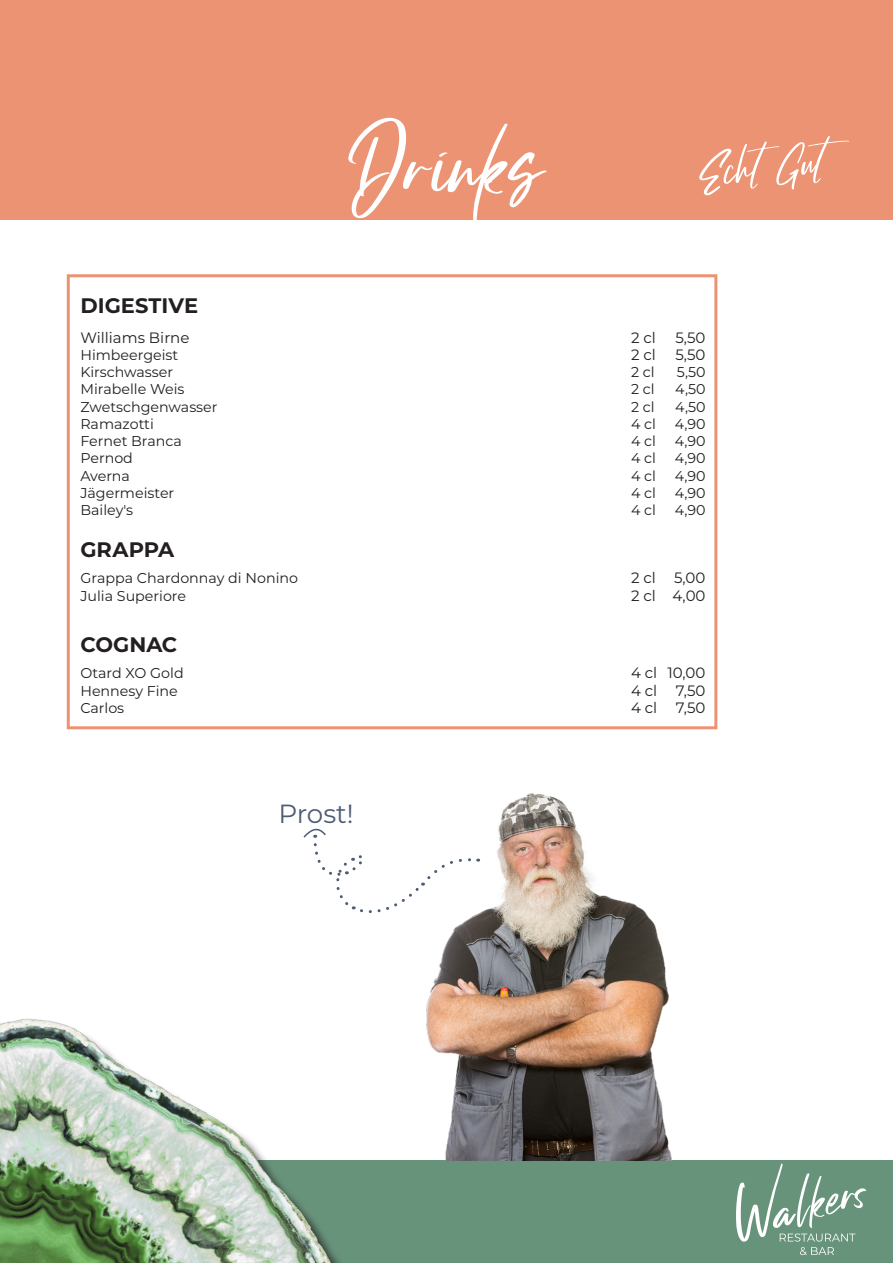
<style>
.page{position:relative;width:893px;height:1263px;background:#fff}
.page>*{position:absolute;margin:0;border:0;box-sizing:border-box;transform-origin:0 0}
.Headline_Speisen_Hea{font:64.5px "Hollanda";color:#fff}
.Gericht_Beschreibung{font:26.25px "Montserrat";letter-spacing:-.005em;color:#4c5c73}
.Absatzformat_1{font:700 21px "Montserrat";color:#231f20}
.Gericht{font:15px "Montserrat";color:#231f20}
.Gericht_erste_Zeile{font:15px "Montserrat";color:#231f20}
.Gericht-2{font:14.25px "Montserrat";color:#231f20}
</style>
<div class="page">
<div style="left:0;top:1160px;width:893px;height:103px;background:#68937b"></div>
<svg style="left:736px;top:1164px;width:130px;height:91px"></svg>
<div style="left:0;top:104px;width:893px;height:115px;background:#eb9372"></div>
<img style="left:0;top:1018px;width:340px;height:245px">
<div style="left:0;top:0;width:893px;height:115px;background:#eb9372"></div>
<svg style="left:699px;top:136px;width:150px;height:59px"></svg>
<div style="left:67px;top:274px;width:650px;height:455px;border:3px solid #eb9372"></div>
<img style="left:426px;top:793px;width:246px;height:367px">
<svg style="left:303px;top:826px;width:176px;height:89px"></svg>
<p class="Headline_Speisen_Hea" style="left:349px;top:156px;width:196px">Drinks</p>
<p class="Absatzformat_1" style="left:80px;top:290px;width:119px">DIGESTIVE</p>
<p class="Gericht_erste_Zeile" style="left:80px;top:327px;width:111px">Williams Birne</p>
<p class="Gericht_erste_Zeile" style="left:631px;top:327px;width:26px">2 cl</p>
<p class="Gericht_erste_Zeile" style="left:675px;top:327px;width:32px">5,50</p>
<p class="Gericht-2" style="left:80px;top:345px;width:99px">Himbeergeist</p>
<p class="Gericht" style="left:631px;top:344px;width:26px">2 cl</p>
<p class="Gericht" style="left:675px;top:344px;width:32px">5,50</p>
<p class="Gericht-2" style="left:80px;top:362px;width:94px">Kirschwasser</p>
<p class="Gericht-2" style="left:631px;top:362px;width:25px">2 cl</p>
<p class="Gericht-2" style="left:677px;top:362px;width:30px">5,50</p>
<p class="Gericht-2" style="left:80px;top:379px;width:106px">Mirabelle Weis</p>
<p class="Gericht-2" style="left:631px;top:379px;width:25px">2 cl</p>
<p class="Gericht-2" style="left:675px;top:379px;width:32px">4,50</p>
<p class="Gericht-2" style="left:80px;top:397px;width:139px">Zwetschgenwasser</p>
<p class="Gericht-2" style="left:631px;top:397px;width:25px">2 cl</p>
<p class="Gericht-2" style="left:675px;top:397px;width:32px">4,50</p>
<p class="Gericht-2" style="left:80px;top:414px;width:75px">Ramazotti</p>
<p class="Gericht-2" style="left:631px;top:414px;width:26px">4 cl</p>
<p class="Gericht-2" style="left:675px;top:414px;width:32px">4,90</p>
<p class="Gericht-2" style="left:80px;top:431px;width:103px">Fernet Branca</p>
<p class="Gericht-2" style="left:631px;top:431px;width:26px">4 cl</p>
<p class="Gericht-2" style="left:675px;top:431px;width:32px">4,90</p>
<p class="Gericht-2" style="left:80px;top:448px;width:54px">Pernod</p>
<p class="Gericht-2" style="left:631px;top:448px;width:26px">4 cl</p>
<p class="Gericht-2" style="left:675px;top:448px;width:32px">4,90</p>
<p class="Gericht-2" style="left:80px;top:466px;width:51px">Averna</p>
<p class="Gericht-2" style="left:631px;top:466px;width:26px">4 cl</p>
<p class="Gericht-2" style="left:675px;top:466px;width:32px">4,90</p>
<p class="Gericht-2" style="left:80px;top:483px;width:95px">Jägermeister</p>
<p class="Gericht-2" style="left:631px;top:483px;width:26px">4 cl</p>
<p class="Gericht-2" style="left:675px;top:483px;width:32px">4,90</p>
<p class="Gericht-2" style="left:80px;top:500px;width:54px">Bailey's</p>
<p class="Gericht-2" style="left:631px;top:500px;width:26px">4 cl</p>
<p class="Gericht-2" style="left:675px;top:500px;width:32px">4,90</p>
<p class="Absatzformat_1" style="left:80px;top:534px;width:95px">GRAPPA</p>
<p class="Gericht-2" style="left:80px;top:568px;width:219px">Grappa Chardonnay di Nonino</p>
<p class="Gericht" style="left:631px;top:568px;width:76px">2 cl 5,00</p>
<p class="Gericht-2" style="left:80px;top:586px;width:107px">Julia Superiore</p>
<p class="Gericht" style="left:631px;top:585px;width:76px">2 cl 4,00</p>
<p class="Absatzformat_1" style="left:80px;top:629px;width:98px">COGNAC</p>
<p class="Gericht-2" style="left:80px;top:663px;width:105px">Otard XO Gold</p>
<p class="Gericht" style="left:631px;top:663px;width:76px">4 cl 10,00</p>
<p class="Gericht-2" style="left:80px;top:681px;width:99px">Hennesy Fine</p>
<p class="Gericht" style="left:631px;top:680px;width:76px">4 cl 7,50</p>
<p class="Gericht-2" style="left:80px;top:698px;width:45px">Carlos</p>
<p class="Gericht" style="left:631px;top:697px;width:76px">4 cl 7,50</p>
<p class="Gericht_Beschreibung" style="left:279px;top:796px;width:77px">Prost!</p>
</div>
